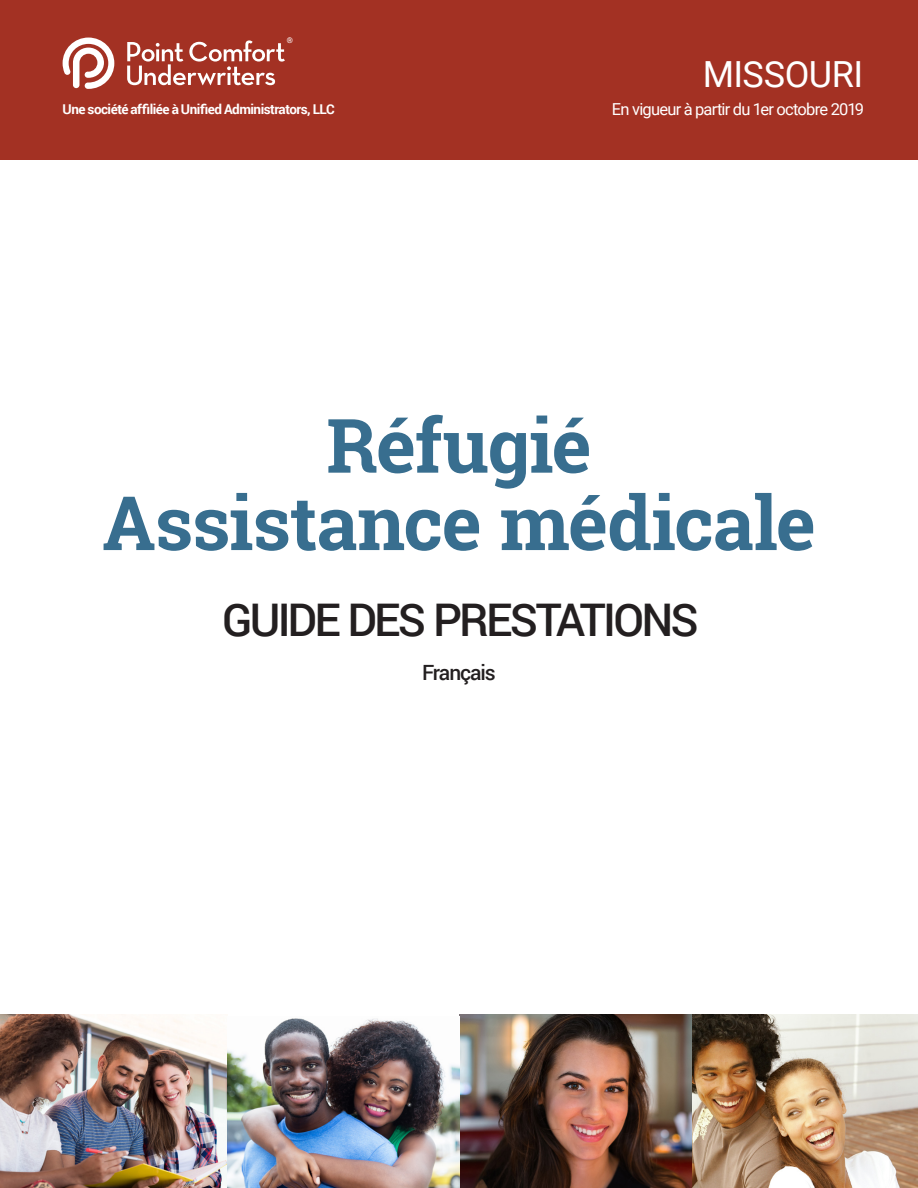
<style>
.page{position:relative;width:918px;height:1188px;background:#fff}
.page>*{position:absolute;margin:0;border:0;box-sizing:border-box;transform-origin:0 0}
.Header_2{font:700 75px "Roboto Slab";letter-spacing:-.015em;color:#386e8f}
.Chapter_Header{font:500 45px "Roboto";letter-spacing:-.06em;color:#231f20}
.Chapter_Header-2{font:36px "Roboto";letter-spacing:-.015em;color:#fff}
.Chapter_Header-3{font:500 21px "Roboto";letter-spacing:-.055em;color:#231f20}
.Chapter_Header-4{font:16.5px "Roboto";letter-spacing:-.045em;color:#fff}
.Chapter_Header-5{font:700 13.5px "Roboto";letter-spacing:-.04em;color:#fff}
.Chapter_Header-6{font:700 7.8px "Roboto";color:#fff}
</style>
<div class="page">
<div style="left:0;top:0;width:918px;height:160px;background:#a33123"></div>
<svg style="left:63px;top:38px;width:51px;height:51px"></svg>
<svg style="left:127px;top:40px;width:158px;height:45px"></svg>
<img style="left:0;top:1015px;width:917px;height:173px">
<p class="Chapter_Header-6" style="left:287px;top:34px;width:8px">®</p>
<p class="Chapter_Header-2" style="left:703px;top:49px;width:162px">MISSOURI</p>
<p class="Chapter_Header-5" style="left:63px;top:100px;width:274px">Une société affiliée à Unified Administrators, LLC</p>
<p class="Chapter_Header-4" style="left:612px;top:97px;width:254px">En vigueur à partir du 1er octobre 2019</p>
<p class="Header_2" style="left:326px;top:394px;width:267px">Réfugié</p>
<p class="Header_2" style="left:102px;top:471px;width:715px">Assistance médicale</p>
<p class="Chapter_Header" style="left:222px;top:588px;width:478px">GUIDE DES PRESTATIONS</p>
<p class="Chapter_Header-3" style="left:422px;top:658px;width:75px">Français</p>
</div>
